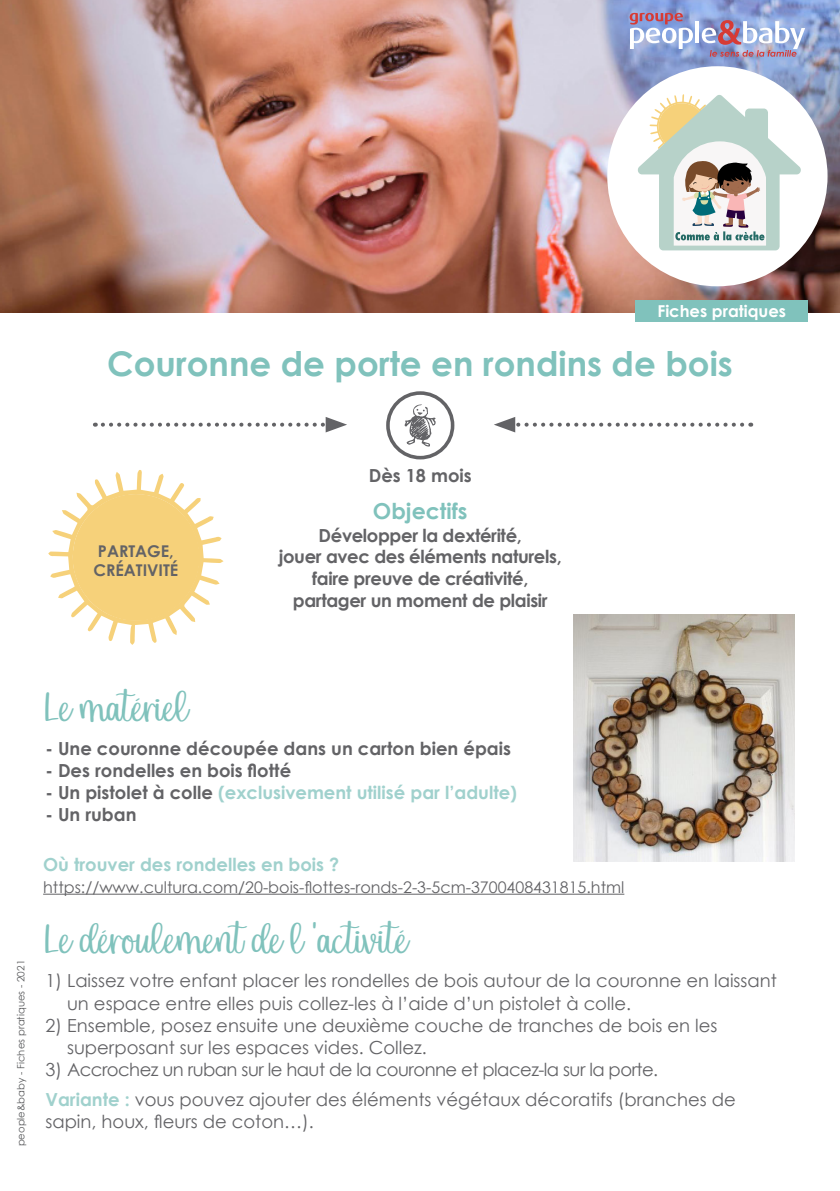
<style>
.page{position:relative;width:840px;height:1191px;background:#fff}
.page>*{position:absolute;margin:0;border:0;box-sizing:border-box;transform-origin:0 0}
.t1{font:36px "Wishingly";color:#80c2bc}
.t2{font:700 34px "Century Gothic";color:#80c2bc}
.t3{font:700 22px "Century Gothic";color:#80c2bc}
.t4{font:18px/22px "Century Gothic";color:#636366}
.t5{font:700 18px "Century Gothic";letter-spacing:-.02em;color:#636366}
.t6{font:700 18px "Century Gothic";color:#a0d1cd}
.t7{font:700 18px "Century Gothic";color:#636366}
.t8{font:18px "Century Gothic";letter-spacing:-.03em;color:#636366}
.t9{font:700 16.4px "Century Gothic";color:#fff}
.t10{font:700 16.2px "Century Gothic";color:#636366}
.t11{font:16px "Century Gothic";color:#636366}
.t12{font:10px "Century Gothic";color:#57585a}
.s1{color:#636366}
.s2{font-weight:700;color:#a0d1cd}
</style>
<div class="page">
<img style="left:0;top:0;width:839px;height:312px">
<div style="left:635px;top:300px;width:172px;height:21px;background:#80c2bc"></div>
<hr style="left:695px;top:21px;width:4px;height:22px;background:#fff">
<svg style="left:701px;top:20px;width:103px;height:37px;background:#aea7c7"></svg>
<svg style="left:629px;top:13px;width:63px;height:36px"></svg>
<div style="left:607px;top:66px;width:220px;height:220px;background:#fff;border-radius:50%"></div>
<svg style="left:637px;top:94px;width:163px;height:156px"></svg>
<svg style="left:48px;top:470px;width:175px;height:175px"></svg>
<img style="left:573px;top:614px;width:221px;height:247px">
<div style="left:386px;top:391px;width:68px;height:68px;border:4px solid #636366;border-radius:50%"></div>
<svg style="left:404px;top:404px;width:31px;height:43px"></svg>
<svg style="left:494px;top:417px;width:247px;height:15px"></svg>
<svg style="left:103px;top:417px;width:244px;height:15px"></svg>
<hr style="left:43px;top:893px;width:581px;height:1px;background:#636366">
<p class="t9" style="left:657px;top:299px;width:130px">Fiches pratiques</p>
<p class="t2" style="left:107px;top:337px;width:626px">Couronne de porte en rondins de bois</p>
<p class="t10" style="left:98px;top:538px;width:77px">PARTAGE,</p>
<p class="t10" style="left:93px;top:558px;width:86px">CRÉATIVITÉ</p>
<p class="t7" style="left:368px;top:462px;width:104px">Dès 18 mois</p>
<p class="t3" style="left:373px;top:494px;width:96px">Objectifs</p>
<p class="t5" style="left:318px;top:521px;width:205px">Développer la dextérité,</p>
<p class="t5" style="left:279px;top:543px;width:284px">jouer avec des éléments naturels,</p>
<p class="t5" style="left:312px;top:565px;width:217px">faire preuve de créativité,</p>
<p class="t5" style="left:293px;top:586px;width:256px">partager un moment de plaisir</p>
<p class="t12" style="left:14px;top:1146px;width:188px;rotate:-90deg">people&amp;baby - Fiches pratiques - 2021</p>
<p class="t1" style="left:45px;top:685px;width:144px">Le matériel</p>
<p class="t7" style="left:45px;top:735px;width:467px">- Une couronne découpée dans un carton bien épais</p>
<p class="t7" style="left:45px;top:757px;width:247px">- Des rondelles en bois flotté</p>
<p class="t6" style="left:45px;top:779px;width:473px"><span class="s1">- Un pistolet à colle</span> (exclusivement utilisé par l’adulte)</p>
<p class="t5" style="left:45px;top:801px;width:93px">- Un ruban</p>
<p class="t6" style="left:43px;top:850px;width:297px">Où trouver des rondelles en bois ?</p>
<p class="t11" style="left:43px;top:875px;width:582px">https://www.cultura.com/20-bois-flottes-ronds-2-3-5cm-3700408431815.html</p>
<p class="t1" style="left:45px;top:917px;width:364px">Le déroulement de l 'activité</p>
<p class="t4" style="left:67px;top:969px;width:711px;text-indent:-22px">1) Laissez votre enfant placer les rondelles de bois autour de la couronne en laissant un espace entre elles puis collez-les à l’aide d’un pistolet à colle.</p>
<p class="t4" style="left:67px;top:1013px;width:651px;text-indent:-22px">2) Ensemble, posez ensuite une deuxième couche de tranches de bois en les superposant sur les espaces vides. Collez.</p>
<p class="t8" style="left:45px;top:1056px;width:614px">3) Accrochez un ruban sur le haut de la couronne et placez-la sur la porte.</p>
<p class="t4" style="left:45px;top:1087px;width:691px"><span class="s2">Variante :</span> vous pouvez ajouter des éléments végétaux décoratifs (branches de sapin, houx, fleurs de coton…).</p>
</div>
